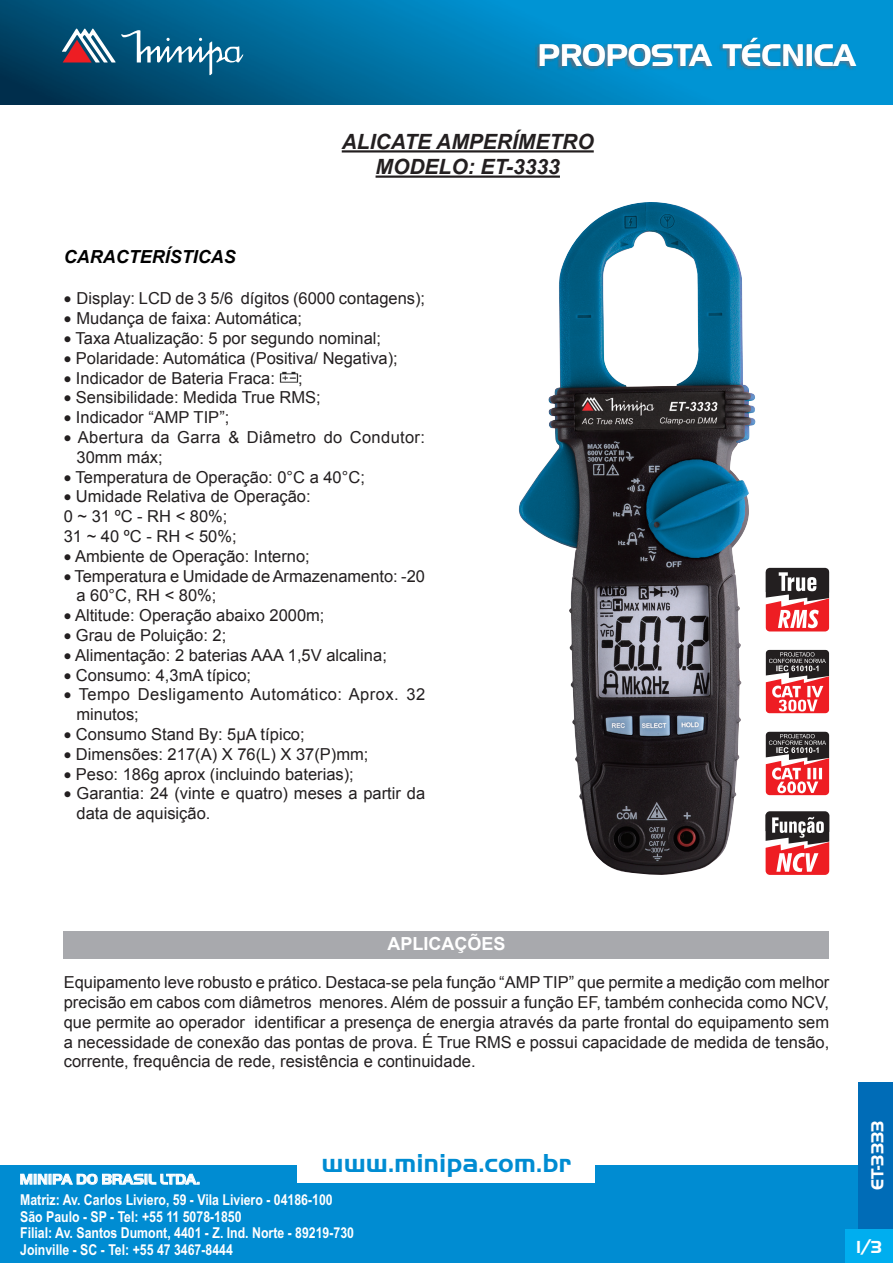
<style>
.page{position:relative;width:893px;height:1263px;background:#fff}
.page>*{position:absolute;margin:0;border:0;box-sizing:border-box;transform-origin:0 0}
.t1{font:30px "Handel Gothic BT";color:#fff}
.t2{font:700 27px "Handel Got D";color:#008cd2}
.t3{font:italic 700 21px "Arial";color:#231f20}
.t4{font:italic 700 18px "Arial";color:#000}
.t5{font:700 18px "Handel Got D";color:#fff}
.t6{font:700 18px "Arial";color:#fff}
.Texto_padrão{font:16.5px/19.8px "Arial";color:#231f20}
.Texto_padrão-2{font:16.5px/19.8px "Arial";letter-spacing:.025em;color:#231f20}
.Texto_padrão-3{font:16.5px/19.8px "Arial";letter-spacing:.02em;color:#231f20}
.t7{font:700 15px/16.5px "Arial Narrow";color:#fff}
.t8{font:700 15px "Handel Got D";color:#fff}
</style>
<div class="page">
<div style="left:0;top:1166px;width:859px;height:97px;background:#008cd2"></div>
<div style="left:297px;top:1149px;width:298px;height:33px;background:#fff"></div>
<svg style="left:20px;top:1171px;width:180px;height:14px;background:#58b3e1"></svg>
<div style="left:859px;top:1082px;width:34px;height:181px;background:#006cb7"></div>
<div style="left:845px;top:1230px;width:48px;height:33px;background:#00aeef"></div>
<svg style="left:0;top:0;width:893px;height:105px;background:#0076ab"></svg>
<img style="left:534px;top:39px;width:323px;height:32px">
<svg style="left:62px;top:28px;width:181px;height:47px;background:#326e8e"></svg>
<hr style="left:342px;top:150px;width:252px;height:3px;background:#231f20">
<hr style="left:376px;top:176px;width:184px;height:2px;background:#231f20">
<img style="left:280px;top:372px;width:18px;height:11px">
<img style="left:519px;top:202px;width:230px;height:673px">
<svg style="left:766px;top:731px;width:63px;height:64px"></svg>
<svg style="left:766px;top:811px;width:63px;height:64px"></svg>
<svg style="left:766px;top:568px;width:63px;height:63px"></svg>
<svg style="left:766px;top:650px;width:63px;height:63px"></svg>
<div style="left:64px;top:931px;width:765px;height:27px;background:#a8a9ad"></div>
<h1 class="t1" style="left:538px;top:37px;width:319px">PROPOSTA TÉCNICA</h1>
<p class="t3" style="left:342px;top:128px;width:253px">ALICATE AMPERÍMETRO</p>
<p class="t3" style="left:376px;top:153px;width:186px">MODELO: ET-3333</p>
<p class="t4" style="left:64px;top:245px;width:173px">CARACTERÍSTICAS</p>
<p class="Texto_padrão" style="left:64px;top:289px;width:363px">• Display: LCD de 3 5/6 dígitos (6000 contagens);</p>
<p class="Texto_padrão" style="left:64px;top:309px;width:240px">• Mudança de faixa: Automática;</p>
<p class="Texto_padrão" style="left:64px;top:328px;width:319px">• Taxa Atualização: 5 por segundo nominal;</p>
<p class="Texto_padrão" style="left:64px;top:348px;width:336px">• Polaridade: Automática (Positiva/ Negativa);</p>
<p class="Texto_padrão" style="left:64px;top:368px;width:213px">• Indicador de Bateria Fraca:</p>
<p class="Texto_padrão" style="left:298px;top:368px;width:6px">;</p>
<p class="Texto_padrão" style="left:64px;top:388px;width:259px">• Sensibilidade: Medida True RMS;</p>
<p class="Texto_padrão" style="left:64px;top:408px;width:167px">• Indicador “AMP TIP”;</p>
<p class="Texto_padrão-3" style="left:77px;top:427px;width:350px;text-indent:-13px">• Abertura da Garra &amp; Diâmetro do Condutor:<br>30mm máx;</p>
<p class="Texto_padrão" style="left:64px;top:467px;width:303px">• Temperatura de Operação: 0°C a 40°C;</p>
<p class="Texto_padrão" style="left:64px;top:487px;width:248px">• Umidade Relativa de Operação:</p>
<p class="Texto_padrão" style="left:64px;top:507px;width:165px">0 ~ 31 ºC - RH &lt; 80%;</p>
<p class="Texto_padrão" style="left:64px;top:526px;width:174px">31 ~ 40 ºC - RH &lt; 50%;</p>
<p class="Texto_padrão" style="left:64px;top:546px;width:248px">• Ambiente de Operação: Interno;</p>
<p class="Texto_padrão" style="left:77px;top:566px;width:350px;text-indent:-13px">• Temperatura e Umidade de Armazenamento: -20 a 60°C, RH &lt; 80%;</p>
<p class="Texto_padrão" style="left:64px;top:606px;width:262px">• Altitude: Operação abaixo 2000m;</p>
<p class="Texto_padrão" style="left:64px;top:625px;width:164px">• Grau de Poluição: 2;</p>
<p class="Texto_padrão" style="left:64px;top:645px;width:325px">• Alimentação: 2 baterias AAA 1,5V alcalina;</p>
<p class="Texto_padrão" style="left:64px;top:665px;width:189px">• Consumo: 4,3mA típico;</p>
<p class="Texto_padrão-2" style="left:77px;top:685px;width:350px;text-indent:-13px">• Tempo Desligamento Automático: Aprox. 32 minutos;</p>
<p class="Texto_padrão" style="left:64px;top:724px;width:242px">• Consumo Stand By: 5μA típico;</p>
<p class="Texto_padrão" style="left:64px;top:744px;width:306px">• Dimensões: 217(A) X 76(L) X 37(P)mm;</p>
<p class="Texto_padrão" style="left:64px;top:764px;width:292px">• Peso: 186g aprox (incluindo baterias);</p>
<p class="Texto_padrão" style="left:77px;top:784px;width:350px;text-indent:-13px">• Garantia: 24 (vinte e quatro) meses a partir da data de aquisição.</p>
<p class="t6" style="left:387px;top:932px;width:120px">APLICAÇÕES</p>
<p class="Texto_padrão" style="left:64px;top:973px;width:767px;text-align:justify">Equipamento leve robusto e prático. Destaca-se pela função “AMP TIP” que permite a medição com melhor precisão em cabos com diâmetros menores. Além de possuir a função EF, também conhecida como NCV, que permite ao operador identificar a presença de energia através da parte frontal do equipamento sem a necessidade de conexão das pontas de prova. É True RMS e possui capacidade de medida de tensão, corrente, frequência de rede, resistência e continuidade.</p>
<h2 class="t2" style="left:322px;top:1145px;width:251px">www.minipa.com.br</h2>
<p class="t8" style="left:20px;top:1169px;width:182px">MINIPA DO BRASIL LTDA.</p>
<p class="t7" style="left:20px;top:1193px;width:335px">Matriz: Av. Carlos Liviero, 59 - Vila Liviero - 04186-100<br>São Paulo - SP - Tel: +55 11 5078-1850<br>Filial: Av. Santos Dumont, 4401 - Z. Ind. Norte - 89219-730<br>Joinville - SC - Tel: +55 47 3467-8444</p>
<p class="t5" style="left:867px;top:1190px;width:71px;rotate:-90deg">ET-3333</p>
<p class="t5" style="left:856px;top:1236px;width:27px">1/3</p>
</div>
